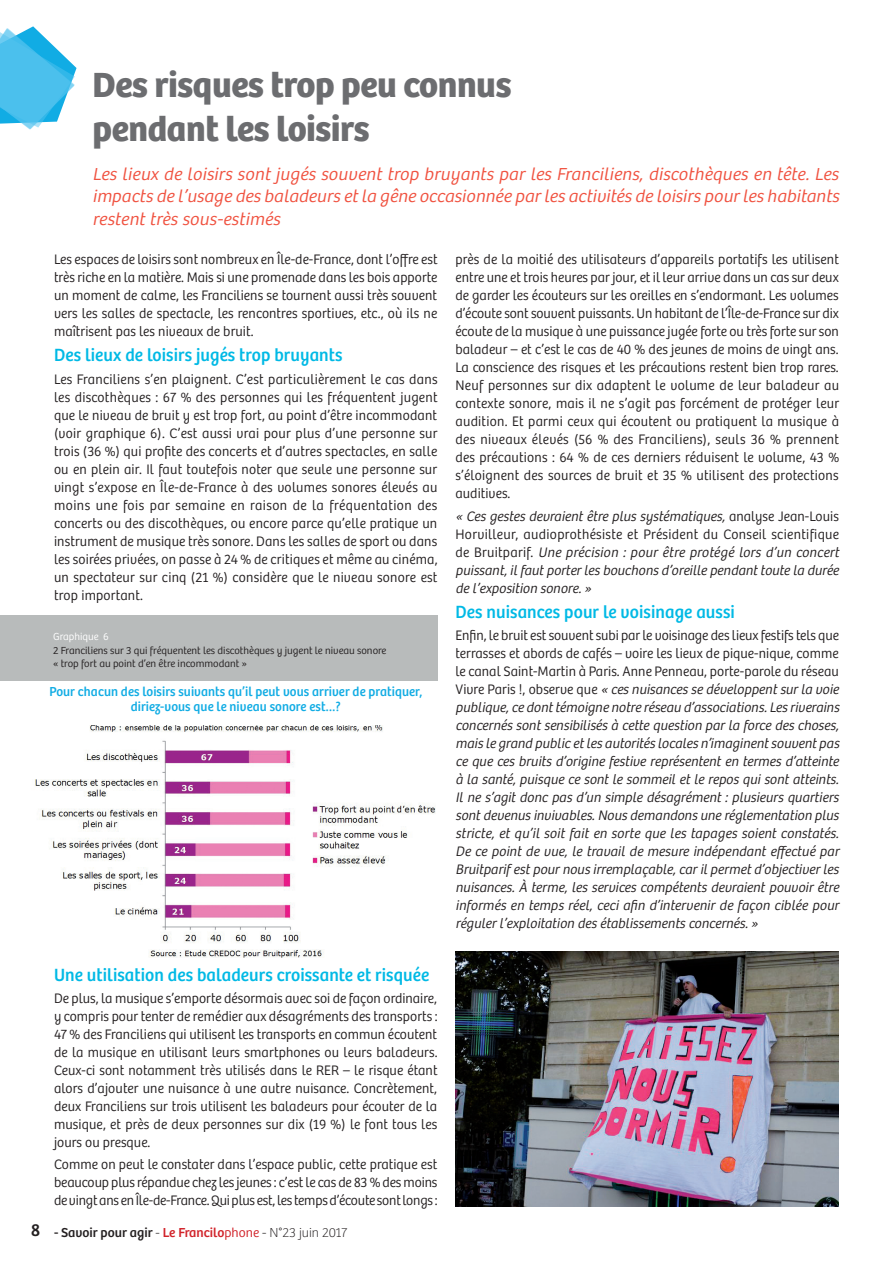
<style>
.page{position:relative;width:893px;height:1263px;background:#fff}
.page>*{position:absolute;margin:0;border:0;box-sizing:border-box;transform-origin:0 0}
.t1{font:700 36.3px/43.5px "Bree";letter-spacing:-.01em;color:#6c6d70}
.t2{font:18.3px "Bree";letter-spacing:.005em;color:#00b9e5;scale:.96 1}
.t3{font:italic 300 18px/22.5px "Bree";color:#f05240;text-align:justify}
.t4{font:300 14.25px/18px "Bree";letter-spacing:.005em;color:#231f20;text-align:justify;scale:.96 1}
.t5{font:italic 300 14.25px/18px "Bree";letter-spacing:-.015em;color:#231f20;scale:.96 1}
.t6{font:13.5px/15px "Bree";letter-spacing:.005em;color:#11ace4;text-align:center;scale:.96 1}
.t7{font:13.5px "Bree";color:#231f20}
.t8{font:300 10.65px/13.5px "Bree";color:#231f20}
.t9{font:300 10.65px "Bree";color:#fff}
.s1{font-style:normal}
.s2{font-size:18px}
.s3{font-weight:100}
.s4{color:#d1232a}
.s5{font-weight:300;color:#d1232a}
</style>
<div class="page">
<svg style="left:0;top:26px;width:77px;height:103px"></svg>
<img style="left:35px;top:725px;width:401px;height:233px">
<div style="left:0;top:615px;width:437px;height:66px;background:#b8bbbb"></div>
<img style="left:455px;top:951px;width:384px;height:255px">
<h1 class="t1" style="left:92px;top:64px;width:420px">Des risques trop peu connus pendant les loisirs</h1>
<p class="t3" style="left:92px;top:163px;width:752px">Les lieux de loisirs sont jugés souvent trop bruyants par les Franciliens, discothèques en tête. Les impacts de l’usage des baladeurs etla gêne occasionnée parles activités de loisirs pourles habitants restenttrès sous-estimés</p>
<p class="t4" style="left:54px;top:251px;width:401px">Les espaces de loisirs sont nombreux en Île-de-France, dont l’offre est très riche en la matière. Mais si une promenade dans les bois apporte un moment de calme, les Franciliens se tournent aussi très souvent vers les salles de spectacle, les rencontres sportives, etc., où ils ne maîtrisent pas les niveaux de bruit.</p>
<p class="t2" style="left:54px;top:344px;width:302px">Des lieux de loisirs jugés trop bruyants</p>
<p class="t4" style="left:54px;top:370px;width:401px">Les Franciliens s’en plaignent. C’est particulièrement le cas dans les discothèques : 67 % des personnes qui les fréquentent jugent que le niveau de bruit y est trop fort, au point d’être incommodant (voir graphique 6). C’est aussi vrai pour plus d’une personne sur trois (36 %) qui profite des concerts et d’autres spectacles, en salle ou en plein air. Il faut toutefois noter que seule une personne sur vingt s’expose en Île-de-France à des volumes sonores élevés au moins une fois par semaine en raison de la fréquentation des concerts ou des discothèques, ou encore parce qu’elle pratique un instrument de musique très sonore. Dans les salles de sport ou dans les soirées privées, on passe à 24 % de critiques et même au cinéma, un spectateur sur cinq (21 %) considère que le niveau sonore est trop important.</p>
<p class="t4" style="left:455px;top:251px;width:401px">près de la moitié des utilisateurs d’appareils portatifs les utilisent entre une et trois heures par jour, et il leur arrive dans un cas sur deux de garder les écouteurs sur les oreilles en s’endormant. Les volumes d’écoute sont souvent puissants. Un habitant de l’Île-de-France sur dix écoute de la musique à une puissance jugée forte ou très forte sur son baladeur – et c’est le cas de 40 % des jeunes de moins de vingt ans.<br>La conscience des risques et les précautions restent bien trop rares.<br>Neuf personnes sur dix adaptent le volume de leur baladeur au contexte sonore, mais il ne s’agit pas forcément de protéger leur audition. Et parmi ceux qui écoutent ou pratiquent la musique à des niveaux élevés (56 % des Franciliens), seuls 36 % prennent des précautions : 64 % de ces derniers réduisent le volume, 43 % s’éloignent des sources de bruit et 35 % utilisent des protections auditives.</p>
<p class="t5" style="left:455px;top:507px;width:404px">« Ces gestes devraientêtre plus systématiques, <span class="s1">a n a l y s e J e a n - Lo u i s Horvilleur, audioprothésiste et Président du Conseil scientifique d e B r u i t p a r i f.</span> Une précision : pour être protégé lors d’un concert puissant,ilfautporterles bouchons d’oreille pendanttoute la durée de l’exposition sonore.»</p>
<p class="t2" style="left:455px;top:601px;width:292px">Des nuisances pour le voisinage aussi</p>
<p class="t5" style="left:455px;top:626px;width:404px"><span class="s1">Enfin, le bruit est souvent subi par le voisinage des lieux festifs tels que terrasses et abords de cafés – voire les lieux de pique-nique, comme le canal Saint-Martin à Paris. Anne Penneau, porte-parole du réseau V i v re Pa r i s ! , o b s e r v e q u e</span> « ces nuisances se développentsurla voie publique,ce donttémoigne notre réseau d’associations.Les riverains concernés sontsensibilisés à cette question parla force des choses, mais le grand public etles autorités locales n’imaginentsouventpas ce que ces bruits d’origine festive représentent en termes d’atteinte à la santé, puisque ce sontle sommeiletle repos quisontatteints.<br>Il ne s’agit donc pas d’un simple désagrément : plusieurs quartiers sontdevenus invivables.Nous demandons une réglementation plus stricte, et qu’il soit fait en sorte que les tapages soient constatés.<br>De ce point de vue, le travail de mesure indépendant effectué par Bruitparif estpournous irremplaçable,carilpermetd’objectiverles nuisances. À terme, les services compétents devraient pouvoir être informés en temps réel, ceci afin d’intervenir de façon ciblée pour régulerl’exploitation des établissements concernés.»</p>
<p class="t9" style="left:53px;top:630px;width:57px">Graphique 6</p>
<p class="t8" style="left:53px;top:643px;width:335px">2 Franciliens sur 3 qui fréquentent les discothèques y jugent le niveau sonore « trop fort au point d’en être incommodant »</p>
<p class="t6" style="left:49px;top:684px;width:390px">Pour chacun des loisirs suivants qu’il peut vous arriver de pratiquer, diriez-vous que le niveau sonore est…?</p>
<p class="t2" style="left:54px;top:964px;width:392px">Une utilisation des baladeurs croissante et risquée</p>
<p class="t4" style="left:54px;top:989px;width:401px">De plus, la musique s’emporte désormais avec soi de façon ordinaire, y compris pour tenter de remédier aux désagréments des transports :<br>47 % des Franciliens qui utilisent les transports en commun écoutent de la musique en utilisant leurs smartphones ou leurs baladeurs.<br>Ceux-ci sont notamment très utilisés dans le RER – le risque étant alors d’ajouter une nuisance à une autre nuisance. Concrètement, deux Franciliens sur trois utilisent les baladeurs pour écouter de la musique, et près de deux personnes sur dix (19 %) le font tous les jours ou presque.</p>
<p class="t4" style="left:54px;top:1156px;width:401px">Comme on peut le constater dans l’espace public, cette pratique est beaucoup plus répandue chez les jeunes : c’est le cas de 83 % des moins de vingt ans en Île-de-France. Qui plus est, les temps d’écoute sont longs :</p>
<p class="t7" style="left:31px;top:1224px;width:318px"><span class="s2">8</span> - Savoir pour agir <span class="s3">-</span> <span class="s4">Le Francilo</span><span class="s5">phone</span> <span class="s3">- N°23 juin 2017</span></p>
</div>
